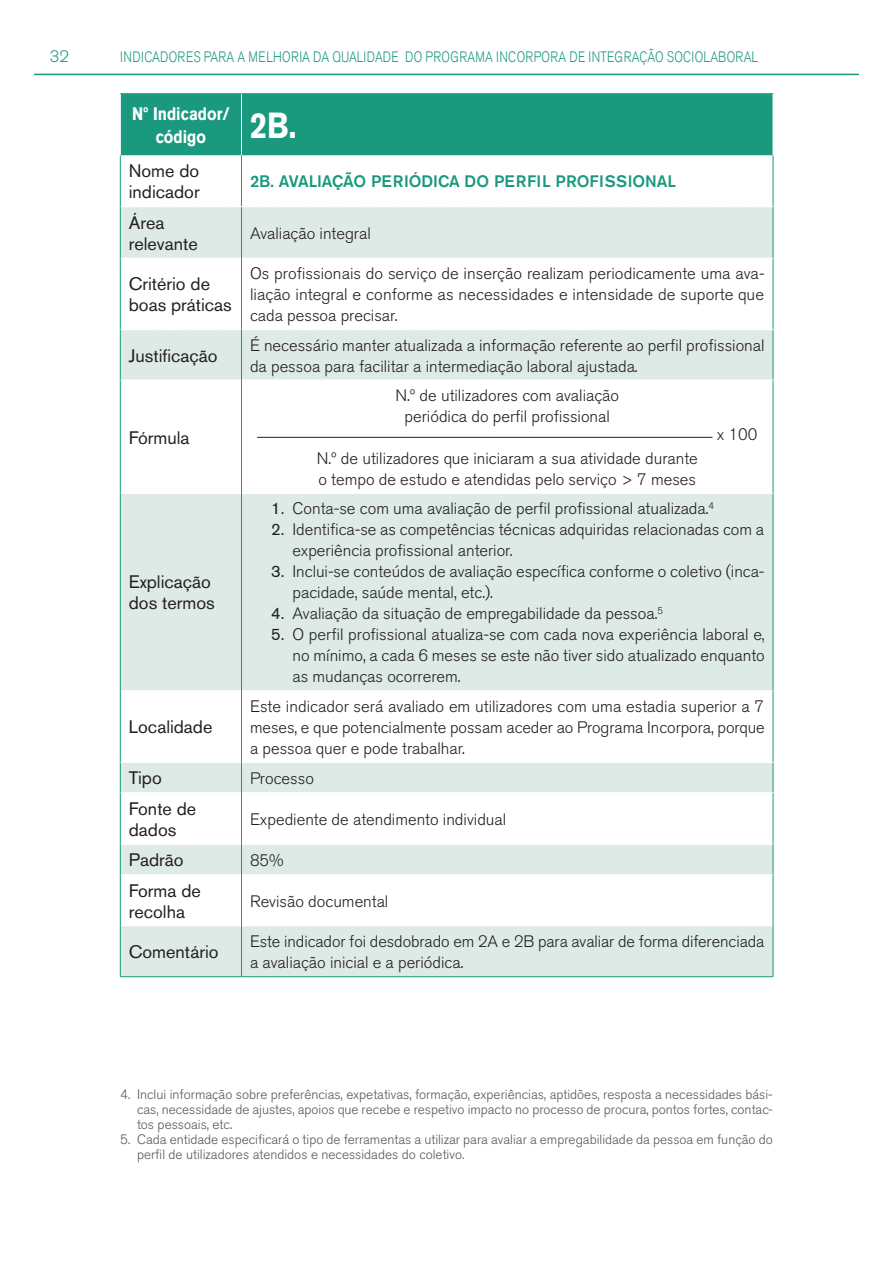
<style>
.page{position:relative;width:893px;height:1263px;background:#fff}
.page>*{position:absolute;margin:0;border:0;box-sizing:border-box;transform-origin:0 0}
.t1{font:18px/21px "Akzidenz Grotesk BQ";color:#231f20}
.t2{font:700 18px/22.5px "Akzidenz Grotesk BQ";color:#fff;scale:.85 1}
.t3{font:300 16.5px/21px "Akzidenz Grotesk BQ";color:#231f20}
.t4{font:500 16.5px "Akzidenz Grotesk BQ";color:#1a997e}
.t5{font:300 16.5px "Akzidenz Grotesk BQ";color:#1a997e}
.t6{font:300 15px "Akzidenz Grotesk BQ";letter-spacing:.03em;color:#1a997e;scale:.8 1}
.t7{font:300 13.5px/15px "Akzidenz Grotesk BQ";color:#57585a;text-align:justify}
.s1{font-weight:400}
</style>
<div class="page">
<hr style="left:34px;top:74px;width:825px;height:1px;background:#1a997e">
<div style="left:121px;top:94px;width:652px;height:61px;background:#1a997e"></div>
<svg style="left:121px;top:207px;width:652px;height:769px;fill:#ddeae5"></svg>
<hr style="left:241px;top:94px;width:1px;height:61px;background:#fff">
<hr style="left:120px;top:155px;width:1px;height:52px;background:#1a997e">
<hr style="left:773px;top:155px;width:1px;height:52px;background:#1a997e">
<hr style="left:120px;top:258px;width:1px;height:72px;background:#1a997e">
<hr style="left:773px;top:258px;width:1px;height:72px;background:#1a997e">
<hr style="left:120px;top:380px;width:1px;height:113px;background:#1a997e">
<hr style="left:773px;top:380px;width:1px;height:113px;background:#1a997e">
<hr style="left:120px;top:691px;width:1px;height:71px;background:#1a997e">
<hr style="left:773px;top:691px;width:1px;height:71px;background:#1a997e">
<hr style="left:120px;top:793px;width:1px;height:51px;background:#1a997e">
<hr style="left:773px;top:793px;width:1px;height:51px;background:#1a997e">
<hr style="left:120px;top:875px;width:1px;height:51px;background:#1a997e">
<hr style="left:773px;top:875px;width:1px;height:51px;background:#1a997e">
<hr style="left:120px;top:93px;width:121px;height:1px;background:#1a997e">
<hr style="left:241px;top:93px;width:532px;height:1px;background:#1a997e">
<hr style="left:241px;top:155px;width:1px;height:51px;background:#1a997e">
<svg style="left:121px;top:258px;width:652px;height:1px"></svg>
<hr style="left:120px;top:207px;width:1px;height:51px;background:#1a997e">
<hr style="left:773px;top:207px;width:1px;height:51px;background:#1a997e">
<hr style="left:241px;top:207px;width:1px;height:51px;background:#1a997e">
<hr style="left:120px;top:330px;width:1px;height:50px;background:#1a997e">
<hr style="left:773px;top:330px;width:1px;height:50px;background:#1a997e">
<svg style="left:121px;top:329px;width:652px;height:1px"></svg>
<svg style="left:121px;top:380px;width:652px;height:1px"></svg>
<svg style="left:121px;top:493px;width:652px;height:1px"></svg>
<svg style="left:121px;top:690px;width:652px;height:1px"></svg>
<hr style="left:120px;top:493px;width:1px;height:198px;background:#1a997e">
<hr style="left:773px;top:493px;width:1px;height:198px;background:#1a997e">
<hr style="left:241px;top:258px;width:1px;height:72px;background:#1a997e">
<hr style="left:120px;top:762px;width:1px;height:31px;background:#1a997e">
<hr style="left:773px;top:762px;width:1px;height:31px;background:#1a997e">
<svg style="left:121px;top:762px;width:652px;height:1px"></svg>
<svg style="left:121px;top:792px;width:652px;height:1px"></svg>
<svg style="left:121px;top:844px;width:652px;height:1px"></svg>
<svg style="left:121px;top:874px;width:652px;height:1px"></svg>
<hr style="left:120px;top:844px;width:1px;height:31px;background:#1a997e">
<hr style="left:773px;top:844px;width:1px;height:31px;background:#1a997e">
<hr style="left:241px;top:330px;width:1px;height:50px;background:#1a997e">
<hr style="left:120px;top:926px;width:1px;height:50px;background:#1a997e">
<hr style="left:773px;top:926px;width:1px;height:50px;background:#1a997e">
<hr style="left:120px;top:976px;width:121px;height:1px;background:#1a997e">
<hr style="left:241px;top:976px;width:532px;height:1px;background:#1a997e">
<hr style="left:241px;top:380px;width:1px;height:113px;background:#1a997e">
<hr style="left:241px;top:493px;width:1px;height:198px;background:#1a997e">
<hr style="left:241px;top:691px;width:1px;height:71px;background:#1a997e">
<hr style="left:241px;top:762px;width:1px;height:31px;background:#1a997e">
<hr style="left:241px;top:793px;width:1px;height:51px;background:#1a997e">
<hr style="left:241px;top:844px;width:1px;height:31px;background:#1a997e">
<hr style="left:241px;top:875px;width:1px;height:51px;background:#1a997e">
<hr style="left:241px;top:926px;width:1px;height:50px;background:#1a997e">
<hr style="left:257px;top:437px;width:455px;height:1px;background:#231f20">
<p class="t5" style="left:50px;top:47px;width:21px">32</p>
<p class="t6" style="left:120px;top:48px;width:799px">INDICADORES PARA A MELHORIA DA QUALIDADE DO PROGRAMA INCORPORA DE INTEGRAÇÃO SOCIOLABORAL</p>
<p class="t2" style="left:156px;top:102px;width:167px;text-indent:-24px">Nº Indicador/<br>código <sup>2B.</sup></p>
<p class="t1" style="left:129px;top:160px;width:72px">Nome do indicador</p>
<p class="t4" style="left:250px;top:171px;width:428px">2B. AVALIAÇÃO PERIÓDICA DO PERFIL PROFISSIONAL</p>
<p class="t1" style="left:129px;top:212px;width:71px">Área relevante</p>
<p class="t3" style="left:250px;top:223px;width:122px">Avaliação integral</p>
<p class="t1" style="left:129px;top:273px;width:105px">Critério de boas práticas</p>
<p class="t3" style="left:250px;top:263px;width:516px;text-align:justify">Os profissionais do serviço de inserção realizam periodicamente uma ava&shy;liação integral e conforme as necessidades e intensidade de suporte que cada pessoa precisar.</p>
<p class="t1" style="left:129px;top:345px;width:90px">Justificação</p>
<p class="t3" style="left:250px;top:335px;width:516px">É necessário manter atualizada a informação referente ao perfil profissional da pessoa para facilitar a intermediação laboral ajustada.</p>
<p class="t1" style="left:129px;top:427px;width:62px">Fórmula</p>
<p class="t1" style="left:129px;top:571px;width:87px">Explicação dos termos</p>
<p class="t1" style="left:129px;top:716px;width:85px">Localidade</p>
<p class="t3" style="left:395px;top:385px;width:225px;text-align:center">N.º de utilizadores com avaliação periódica do perfil profissional</p>
<p class="t3" style="left:317px;top:448px;width:382px">N.º de utilizadores que iniciaram a sua atividade durante o tempo de estudo e atendidas pelo serviço &gt; 7 meses</p>
<p class="t3" style="left:717px;top:424px;width:42px">x 100</p>
<p class="t3" style="left:271px;top:498px;width:444px"><span class="s1">1.</span> Conta-se com uma avaliação de perfil profissional atualizada.<sup>4</sup></p>
<p class="t3" style="left:293px;top:519px;width:473px;text-indent:-21px"><span class="s1">2.</span> Identifica-se as competências técnicas adquiridas relacionadas com a experiência profissional anterior.</p>
<p class="t3" style="left:293px;top:561px;width:473px;text-indent:-21px"><span class="s1">3.</span> Inclui-se conteúdos de avaliação específica conforme o coletivo (inca&shy;pacidade, saúde mental, etc.).</p>
<p class="t3" style="left:271px;top:603px;width:393px"><span class="s1">4.</span> Avaliação da situação de empregabilidade da pessoa.<sup>5</sup></p>
<p class="t3" style="left:293px;top:624px;width:474px;text-align:justify;text-indent:-21px"><span class="s1">5.</span> O perfil profissional atualiza-se com cada nova experiência laboral e, no mínimo, a cada 6 meses se este não tiver sido atualizado enquanto as mudanças ocorrerem.</p>
<p class="t3" style="left:250px;top:696px;width:516px;text-align:justify">Este indicador será avaliado em utilizadores com uma estadia superior a 7 meses, e que potencialmente possam aceder ao Programa Incorpora, porque a pessoa quer e pode trabalhar.</p>
<p class="t1" style="left:129px;top:767px;width:35px">Tipo</p>
<p class="t3" style="left:250px;top:768px;width:65px">Processo</p>
<p class="t1" style="left:129px;top:798px;width:69px">Fonte de dados</p>
<p class="t3" style="left:250px;top:809px;width:258px">Expediente de atendimento individual</p>
<p class="t1" style="left:129px;top:849px;width:56px">Padrão</p>
<p class="t3" style="left:250px;top:850px;width:35px">85%</p>
<p class="t1" style="left:129px;top:880px;width:74px">Forma de recolha</p>
<p class="t3" style="left:250px;top:891px;width:140px">Revisão documental</p>
<p class="t1" style="left:129px;top:941px;width:91px">Comentário</p>
<p class="t3" style="left:250px;top:931px;width:516px">Este indicador foi desdobrado em 2A e 2B para avaliar de forma diferenciada a avaliação inicial e a periódica.</p>
<p class="t7" style="left:137px;top:1087px;width:637px;text-indent:-17px">4. Inclui informação sobre preferências, expetativas, formação, experiências, aptidões, resposta a necessidades bási&shy;cas, necessidade de ajustes, apoios que recebe e respetivo impacto no processo de procura, pontos fortes, contac&shy;tos pessoais, etc.</p>
<p class="t7" style="left:137px;top:1132px;width:637px;text-indent:-17px">5. Cada entidade especificará o tipo de ferramentas a utilizar para avaliar a empregabilidade da pessoa em função do perfil de utilizadores atendidos e necessidades do coletivo.</p>
</div>
